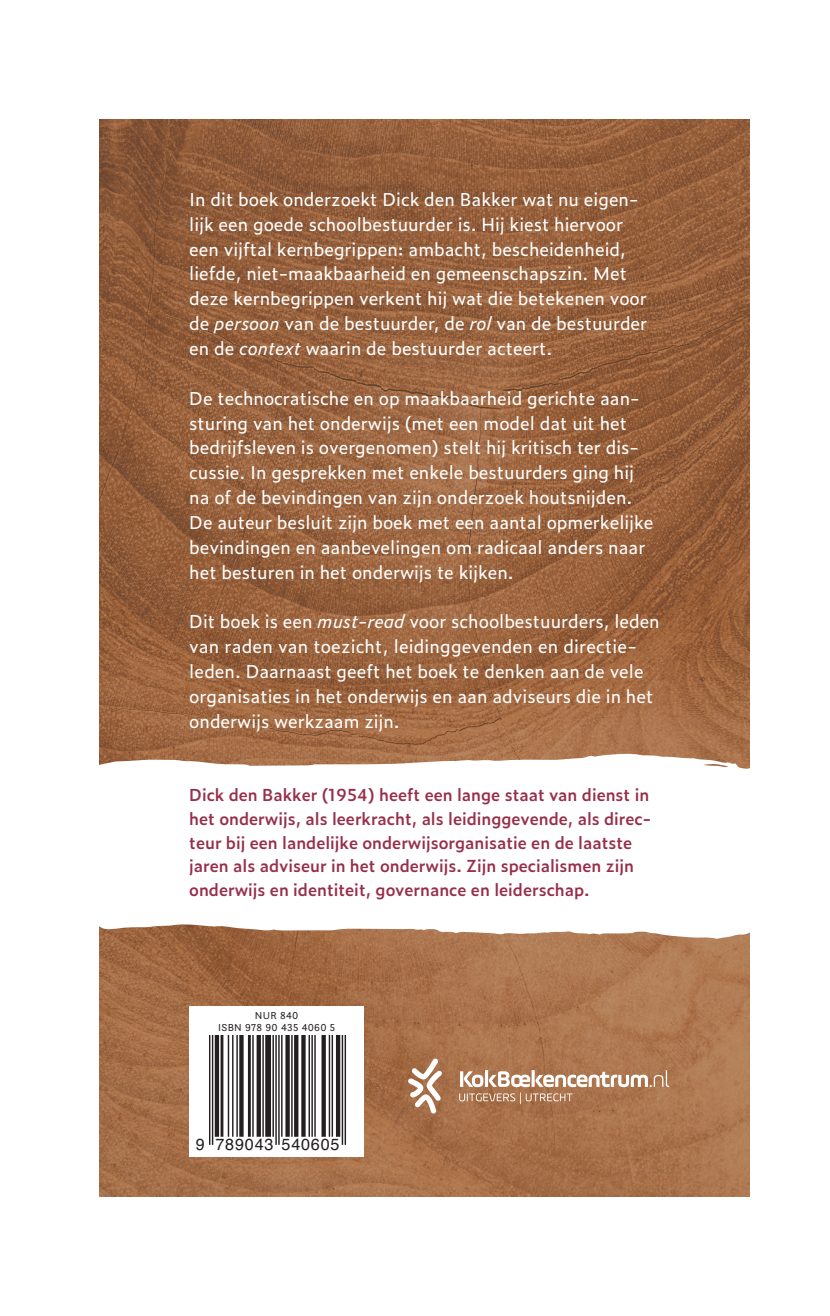
<style>
.page{position:relative;width:830px;height:1316px;background:#fff}
.page>*{position:absolute;margin:0;border:0;box-sizing:border-box;transform-origin:0 0}
.t1{font:17.85px/24.8px "Zeitung Pro";color:#fff}
.t2{font:600 16.62px/23.6px "Zeitung Pro";color:#972f4b}
.t3{font:16.28px "Helvetica";letter-spacing:.05em;color:#231f20}
.t4{font:10.5px/11.9px "Questa Sans";letter-spacing:.025em;color:#231f20;text-align:center}
.s1{font-style:italic}
</style>
<div class="page">
<img style="left:99px;top:119px;width:650px;height:1077px">
<svg style="left:99px;top:754px;width:651px;height:62px"></svg>
<svg style="left:99px;top:816px;width:651px;height:122px"></svg>
<div style="left:189px;top:1005px;width:174px;height:151px;background:#fff"></div>
<svg style="left:209px;top:1035px;width:137px;height:110px"></svg>
<svg style="left:459px;top:1070px;width:210px;height:34px"></svg>
<svg style="left:408px;top:1058px;width:34px;height:55px"></svg>
<p class="t1" style="left:189px;top:186px;width:459px">In dit boek onderzoekt Dick den Bakker wat nu eigen&shy;lĳk een goede schoolbestuurder is. Hĳ kiest hiervoor een vĳftal kernbegrippen: ambacht, bescheidenheid, liefde, niet-maakbaarheid en gemeenschapszin. Met deze kernbegrippen verkent hĳ wat die betekenen voor de <span class="s1">persoon</span> van de bestuurder, de <span class="s1">rol</span> van de bestuurder en de <span class="s1">context</span> waarin de bestuurder acteert.</p>
<p class="t1" style="left:189px;top:385px;width:466px">De technocratische en op maakbaarheid gerichte aan&shy;sturing van het onderwĳs (met een model dat uit het bedrĳfsleven is overgenomen) stelt hĳ kritisch ter dis&shy;cussie. In gesprekken met enkele bestuurders ging hĳ na of de bevindingen van zĳn onderzoek houtsnĳden.<br>De auteur besluit zĳn boek met een aantal opmerkelĳke bevindingen en aanbevelingen om radicaal anders naar het besturen in het onderwĳs te kĳken.</p>
<p class="t1" style="left:189px;top:609px;width:472px">Dit boek is een <span class="s1">must-read</span> voor schoolbestuurders, leden van raden van toezicht, leidinggevenden en directie&shy;leden. Daarnaast geeft het boek te denken aan de vele organisaties in het onderwĳs en aan adviseurs die in het onderwĳs werkzaam zĳn.</p>
<p class="t2" style="left:189px;top:782px;width:463px">Dick den Bakker (1954) heeft een lange staat van dienst in het onderwĳs, als leerkracht, als leidinggevende, als direc&shy;teur bĳ een landelĳke onderwĳsorganisatie en de laatste jaren als adviseur in het onderwĳs. Zĳn specialismen zĳn onderwĳs en identiteit, governance en leiderschap.</p>
<p class="t4" style="left:218px;top:1009px;width:118px">NUR 840<br>ISBN 978 90 435 4060 5</p>
<p class="t3" style="left:196px;top:1131px;width:169px">9 789043 540605 &gt;</p>
</div>
